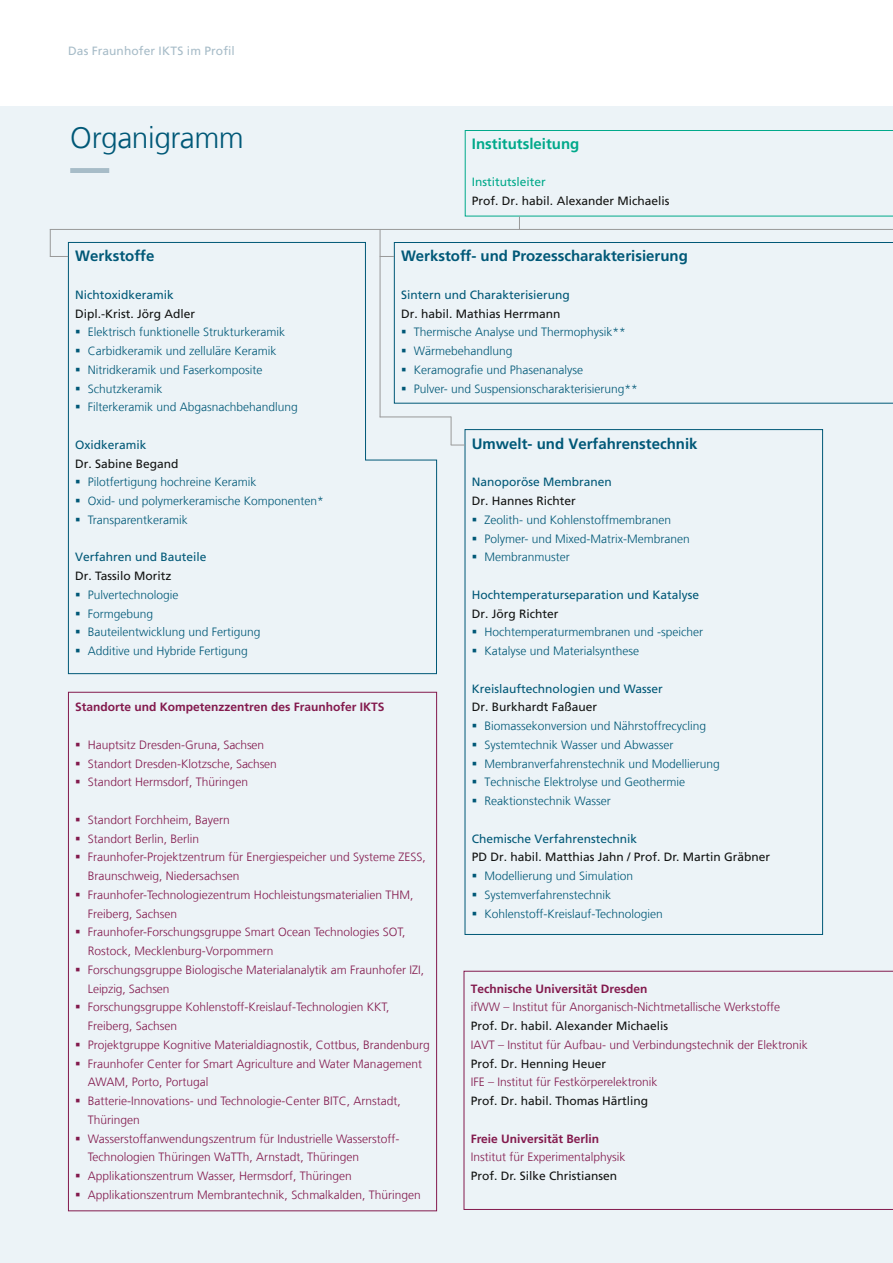
<style>
.page{position:relative;width:893px;height:1263px;background:#fff}
.page>*{position:absolute;margin:0;border:0;box-sizing:border-box;transform-origin:0 0}
.t1{font:300 30px "Frutiger LT Com";letter-spacing:-.015em;color:#005877}
.t2{font:700 15px "Frutiger LT Com";color:#005877}
.t3{font:700 15px "Frutiger LT Com";color:#00a98a}
.t4{font:300 12px/18.8px "Frutiger LT Com";color:#831a4d}
.t5{font:300 12px/18.8px "Frutiger LT Com";color:#005877}
.t6{font:12px "Frutiger LT Com";color:#131413}
.t7{font:12px "Frutiger LT Com";color:#005877}
.t8{font:700 12px "Frutiger LT Com";color:#831a4d}
.t9{font:12px "Frutiger LT Com";letter-spacing:.01em;color:#a7bcc8}
.t10{font:12px "Frutiger LT Com";color:#00a98a}
</style>
<div class="page">
<div style="left:0;top:106px;width:893px;height:1157px;background:#ecf3f7"></div>
<svg style="left:70px;top:168px;width:40px;height:5px"></svg>
<svg style="left:68px;top:242px;width:369px;height:432px"></svg>
<svg style="left:394px;top:242px;width:499px;height:162px"></svg>
<hr style="left:50px;top:229px;width:843px;height:1px;background:#999">
<svg style="left:50px;top:230px;width:18px;height:27px"></svg>
<hr style="left:380px;top:229px;width:1px;height:188px;background:#999">
<svg style="left:381px;top:256px;width:13px;height:1px"></svg>
<hr style="left:380px;top:417px;width:71px;height:1px;background:#999">
<svg style="left:451px;top:417px;width:14px;height:29px"></svg>
<svg style="left:464px;top:971px;width:429px;height:239px"></svg>
<svg style="left:465px;top:130px;width:428px;height:99px"></svg>
<svg style="left:76px;top:330px;width:4px;height:4px"></svg>
<svg style="left:76px;top:349px;width:4px;height:3px"></svg>
<svg style="left:76px;top:368px;width:4px;height:3px"></svg>
<svg style="left:76px;top:386px;width:4px;height:4px"></svg>
<svg style="left:76px;top:405px;width:4px;height:4px"></svg>
<svg style="left:76px;top:480px;width:4px;height:4px"></svg>
<svg style="left:76px;top:499px;width:4px;height:3px"></svg>
<svg style="left:76px;top:518px;width:4px;height:3px"></svg>
<svg style="left:76px;top:593px;width:4px;height:3px"></svg>
<svg style="left:76px;top:611px;width:4px;height:4px"></svg>
<svg style="left:76px;top:630px;width:4px;height:4px"></svg>
<svg style="left:76px;top:649px;width:4px;height:3px"></svg>
<svg style="left:402px;top:330px;width:4px;height:4px"></svg>
<svg style="left:402px;top:349px;width:4px;height:3px"></svg>
<svg style="left:402px;top:368px;width:4px;height:3px"></svg>
<svg style="left:402px;top:386px;width:4px;height:4px"></svg>
<p class="t9" style="left:68px;top:44px;width:168px">Das Fraunhofer IKTS im Profil</p>
<h1 class="t1" style="left:70px;top:120px;width:175px">Organigramm</h1>
<p class="t3" style="left:472px;top:135px;width:109px">Institutsleitung</p>
<p class="t10" style="left:472px;top:175px;width:76px">Institutsleiter</p>
<p class="t6" style="left:472px;top:194px;width:199px">Prof. Dr. habil. Alexander Michaelis</p>
<p class="t2" style="left:75px;top:247px;width:81px">Werkstoffe</p>
<p class="t7" style="left:75px;top:288px;width:100px">Nichtoxidkeramik</p>
<p class="t6" style="left:75px;top:306px;width:122px">Dipl.-Krist. Jörg Adler</p>
<p class="t5" style="left:88px;top:323px;width:212px">Elektrisch funktionelle Strukturkeramik Carbidkeramik und zelluläre Keramik Nitridkeramik und Faserkomposite Schutzkeramik<br>Filterkeramik und Abgasnachbehandlung</p>
<p class="t7" style="left:75px;top:438px;width:73px">Oxidkeramik</p>
<p class="t6" style="left:75px;top:456px;width:105px">Dr. Sabine Begand</p>
<p class="t5" style="left:88px;top:473px;width:238px">Pilotfertigung hochreine Keramik<br>Oxid- und polymerkeramische Komponenten*<br>Transparentkeramik</p>
<p class="t7" style="left:75px;top:550px;width:133px">Verfahren und Bauteile</p>
<p class="t6" style="left:75px;top:569px;width:98px">Dr. Tassilo Moritz</p>
<p class="t5" style="left:88px;top:585px;width:174px">Pulvertechnologie<br>Formgebung<br>Bauteilentwicklung und Fertigung<br>Additive und Hybride Fertigung</p>
<p class="t2" style="left:401px;top:247px;width:288px">Werkstoff- und Prozesscharakterisierung</p>
<p class="t7" style="left:401px;top:288px;width:170px">Sintern und Charakterisierung</p>
<p class="t6" style="left:401px;top:306px;width:161px">Dr. habil. Mathias Herrmann</p>
<p class="t5" style="left:414px;top:323px;width:226px">Thermische Analyse und Thermophysik** Wärmebehandlung<br>Keramografie und Phasenanalyse<br>Pulver- und Suspensionscharakterisierung**</p>
<p class="t2" style="left:472px;top:435px;width:227px">Umwelt- und Verfahrenstechnik</p>
<p class="t7" style="left:472px;top:475px;width:142px">Nanoporöse Membranen</p>
<p class="t6" style="left:472px;top:494px;width:106px">Dr. Hannes Richter</p>
<p class="t5" style="left:484px;top:510px;width:207px">Zeolith- und Kohlenstoffmembranen<br>Polymer- und Mixed-Matrix-Membranen<br>Membranmuster</p>
<p class="t7" style="left:472px;top:588px;width:229px">Hochtemperaturseparation und Katalyse</p>
<p class="t6" style="left:472px;top:606px;width:88px">Dr. Jörg Richter</p>
<p class="t5" style="left:484px;top:623px;width:220px">Hochtemperaturmembranen und -speicher<br>Katalyse und Materialsynthese</p>
<p class="t7" style="left:472px;top:681px;width:193px">Kreislauftechnologien und Wasser</p>
<p class="t6" style="left:472px;top:700px;width:127px">Dr. Burkhardt Faßauer</p>
<p class="t5" style="left:484px;top:717px;width:237px">Biomassekonversion und Nährstoffrecycling Systemtechnik Wasser und Abwasser Membranverfahrenstechnik und Modellierung Technische Elektrolyse und Geothermie Reaktionstechnik Wasser</p>
<p class="t7" style="left:472px;top:831px;width:167px">Chemische Verfahrenstechnik</p>
<p class="t6" style="left:472px;top:850px;width:300px">PD Dr. habil. Matthias Jahn / Prof. Dr. Martin Gräbner</p>
<p class="t5" style="left:484px;top:867px;width:180px">Modellierung und Simulation<br>Systemverfahrenstechnik<br>Kohlenstoff-Kreislauf-Technologien</p>
<p class="t8" style="left:75px;top:700px;width:311px">Standorte und Kompetenzzentren des Fraunhofer IKTS</p>
<p class="t4" style="left:88px;top:735px;width:190px">Hauptsitz Dresden-Gruna, Sachsen<br>Standort Dresden-Klotzsche, Sachsen<br>Standort Hermsdorf, Thüringen</p>
<p class="t4" style="left:88px;top:810px;width:343px">Standort Forchheim, Bayern<br>Standort Berlin, Berlin<br>Fraunhofer-Projektzentrum für Energiespeicher und Systeme ZESS, Braunschweig, Niedersachsen<br>Fraunhofer-Technologiezentrum Hochleistungsmaterialien THM, Freiberg, Sachsen<br>Fraunhofer-Forschungsgruppe Smart Ocean Technologies SOT, Rostock, Mecklenburg-Vorpommern<br>Forschungsgruppe Biologische Materialanalytik am Fraunhofer IZI, Leipzig, Sachsen<br>Forschungsgruppe Kohlenstoff-Kreislauf-Technologien KKT, Freiberg, Sachsen<br>Projektgruppe Kognitive Materialdiagnostik, Cottbus, Brandenburg Fraunhofer Center for Smart Agriculture and Water Management AWAM, Porto, Portugal<br>Batterie-Innovations- und Technologie-Center BITC, Arnstadt, Thüringen<br>Wasserstoffanwendungszentrum für Industrielle Wasserstoff-Technologien Thüringen WaTTh, Arnstadt, Thüringen Applikationszentrum Wasser, Hermsdorf, Thüringen Applikationszentrum Membrantechnik, Schmalkalden, Thüringen</p>
<p class="t8" style="left:471px;top:981px;width:178px">Technische Universität Dresden</p>
<p class="t4" style="left:471px;top:998px;width:311px">ifWW – Institut für Anorganisch-Nichtmetallische Werkstoffe</p>
<p class="t6" style="left:471px;top:1019px;width:199px">Prof. Dr. habil. Alexander Michaelis</p>
<p class="t4" style="left:471px;top:1035px;width:339px">IAVT – Institut für Aufbau- und Verbindungstechnik der Elektronik</p>
<p class="t6" style="left:471px;top:1056px;width:137px">Prof. Dr. Henning Heuer</p>
<p class="t4" style="left:471px;top:1073px;width:188px">IFE – Institut für Festkörperelektronik</p>
<p class="t6" style="left:471px;top:1094px;width:179px">Prof. Dr. habil. Thomas Härtling</p>
<p class="t8" style="left:471px;top:1131px;width:130px">Freie Universität Berlin</p>
<p class="t4" style="left:471px;top:1148px;width:156px">Institut für Experimentalphysik</p>
<p class="t6" style="left:471px;top:1169px;width:148px">Prof. Dr. Silke Christiansen</p>
</div>
